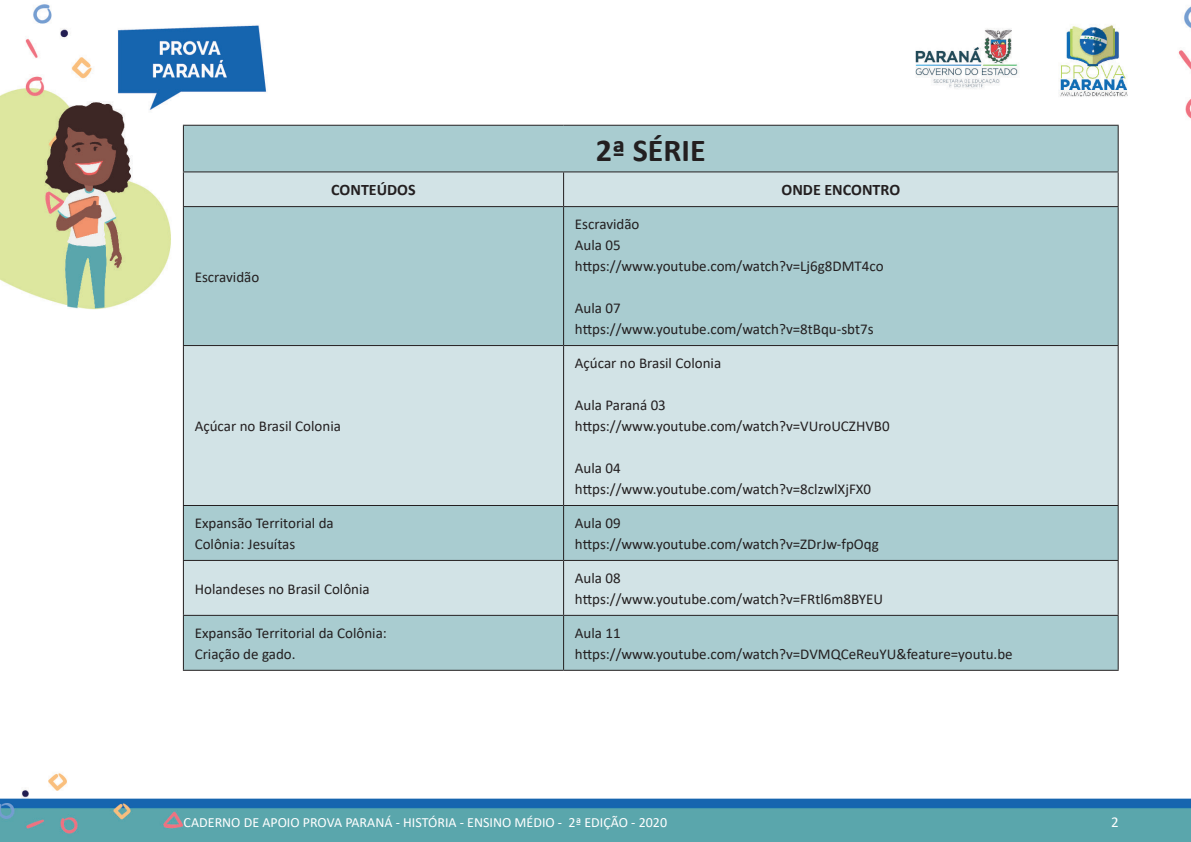
<style>
.page{position:relative;width:1191px;height:842px;background:#fff}
.page>*{position:absolute;margin:0;border:0;box-sizing:border-box;transform-origin:0 0}
.t1{font:700 32px "Calibri";color:#231f20}
.t2{font:700 16px "Calibri";color:#231f20}
.t3{font:15px "Calibri";color:#231f20}
.t4{font:15px "Calibri";color:#fff}
.t5{font:14px "Calibri";color:#fff}
</style>
<div class="page">
<img style="left:0;top:4px;width:1191px;height:838px">
<div style="left:184px;top:126px;width:933px;height:544px;background:#a9ccd0"></div>
<svg style="left:184px;top:172px;width:933px;height:443px;background:#bfd8dc"></svg>
<hr style="left:183px;top:125px;width:380px;height:1px;background:#231f20">
<hr style="left:183px;top:126px;width:1px;height:45px;background:#231f20">
<hr style="left:563px;top:125px;width:555px;height:1px;background:#231f20">
<hr style="left:1117px;top:126px;width:1px;height:45px;background:#231f20">
<hr style="left:183px;top:171px;width:380px;height:1px;background:#231f20">
<hr style="left:183px;top:172px;width:1px;height:34px;background:#231f20">
<hr style="left:563px;top:171px;width:555px;height:1px;background:#231f20">
<hr style="left:563px;top:172px;width:1px;height:34px;background:#231f20">
<hr style="left:1117px;top:172px;width:1px;height:34px;background:#231f20">
<hr style="left:183px;top:206px;width:380px;height:1px;background:#231f20">
<hr style="left:183px;top:207px;width:1px;height:138px;background:#231f20">
<hr style="left:563px;top:206px;width:555px;height:1px;background:#231f20">
<hr style="left:563px;top:207px;width:1px;height:138px;background:#231f20">
<hr style="left:1117px;top:207px;width:1px;height:138px;background:#231f20">
<hr style="left:183px;top:345px;width:380px;height:1px;background:#231f20">
<hr style="left:183px;top:346px;width:1px;height:159px;background:#231f20">
<hr style="left:563px;top:345px;width:555px;height:1px;background:#231f20">
<hr style="left:563px;top:346px;width:1px;height:159px;background:#231f20">
<hr style="left:1117px;top:346px;width:1px;height:159px;background:#231f20">
<hr style="left:183px;top:505px;width:380px;height:1px;background:#231f20">
<hr style="left:183px;top:506px;width:1px;height:54px;background:#231f20">
<hr style="left:563px;top:505px;width:555px;height:1px;background:#231f20">
<hr style="left:563px;top:506px;width:1px;height:54px;background:#231f20">
<hr style="left:1117px;top:506px;width:1px;height:54px;background:#231f20">
<hr style="left:183px;top:560px;width:380px;height:1px;background:#231f20">
<hr style="left:183px;top:561px;width:1px;height:54px;background:#231f20">
<hr style="left:563px;top:560px;width:555px;height:1px;background:#231f20">
<hr style="left:563px;top:561px;width:1px;height:54px;background:#231f20">
<hr style="left:1117px;top:561px;width:1px;height:54px;background:#231f20">
<hr style="left:183px;top:615px;width:380px;height:1px;background:#231f20">
<hr style="left:183px;top:616px;width:1px;height:54px;background:#231f20">
<hr style="left:563px;top:615px;width:555px;height:1px;background:#231f20">
<hr style="left:563px;top:616px;width:1px;height:54px;background:#231f20">
<hr style="left:1117px;top:616px;width:1px;height:54px;background:#231f20">
<hr style="left:183px;top:670px;width:380px;height:1px;background:#231f20">
<hr style="left:563px;top:670px;width:555px;height:1px;background:#231f20">
<p class="t1" style="left:596px;top:127px;width:111px">2ª SÉRIE</p>
<p class="t3" style="left:195px;top:266px;width:66px">Escravidão</p>
<p class="t2" style="left:331px;top:179px;width:86px">CONTEÚDOS</p>
<p class="t2" style="left:781px;top:179px;width:120px">ONDE ENCONTRO</p>
<p class="t3" style="left:575px;top:214px;width:66px">Escravidão</p>
<p class="t3" style="left:575px;top:235px;width:47px">Aula 05</p>
<p class="t3" style="left:575px;top:256px;width:310px">https://www.youtube.com/watch?v=Lj6g8DMT4co</p>
<p class="t3" style="left:575px;top:298px;width:47px">Aula 07</p>
<p class="t3" style="left:575px;top:319px;width:300px">https://www.youtube.com/watch?v=8tBqu-sbt7s</p>
<p class="t3" style="left:195px;top:416px;width:148px">Açúcar no Brasil Colonia</p>
<p class="t3" style="left:195px;top:513px;width:140px">Expansão Territorial da</p>
<p class="t3" style="left:195px;top:534px;width:102px">Colônia: Jesuítas</p>
<p class="t3" style="left:195px;top:578px;width:177px">Holandeses no Brasil Colônia</p>
<p class="t3" style="left:195px;top:622px;width:194px">Expansão Territorial da Colônia:</p>
<p class="t3" style="left:195px;top:643px;width:102px">Criação de gado.</p>
<p class="t3" style="left:575px;top:353px;width:148px">Açúcar no Brasil Colonia</p>
<p class="t3" style="left:575px;top:395px;width:92px">Aula Paraná 03</p>
<p class="t3" style="left:575px;top:416px;width:316px">https://www.youtube.com/watch?v=VUroUCZHVB0</p>
<p class="t3" style="left:575px;top:458px;width:47px">Aula 04</p>
<p class="t3" style="left:575px;top:479px;width:298px">https://www.youtube.com/watch?v=8clzwlXjFX0</p>
<p class="t3" style="left:575px;top:513px;width:47px">Aula 09</p>
<p class="t3" style="left:575px;top:534px;width:305px">https://www.youtube.com/watch?v=ZDrJw-fpOqg</p>
<p class="t3" style="left:575px;top:568px;width:47px">Aula 08</p>
<p class="t3" style="left:575px;top:589px;width:309px">https://www.youtube.com/watch?v=FRtl6m8BYEU</p>
<p class="t3" style="left:575px;top:622px;width:47px">Aula 11</p>
<p class="t3" style="left:575px;top:643px;width:439px">https://www.youtube.com/watch?v=DVMQCeReuYU&amp;feature=youtu.be</p>
<p class="t5" style="left:184px;top:812px;width:485px">CADERNO DE APOIO PROVA PARANÁ - HISTÓRIA - ENSINO MÉDIO - 2ª EDIÇÃO - 2020</p>
<p class="t4" style="left:1111px;top:811px;width:9px">2</p>
</div>
